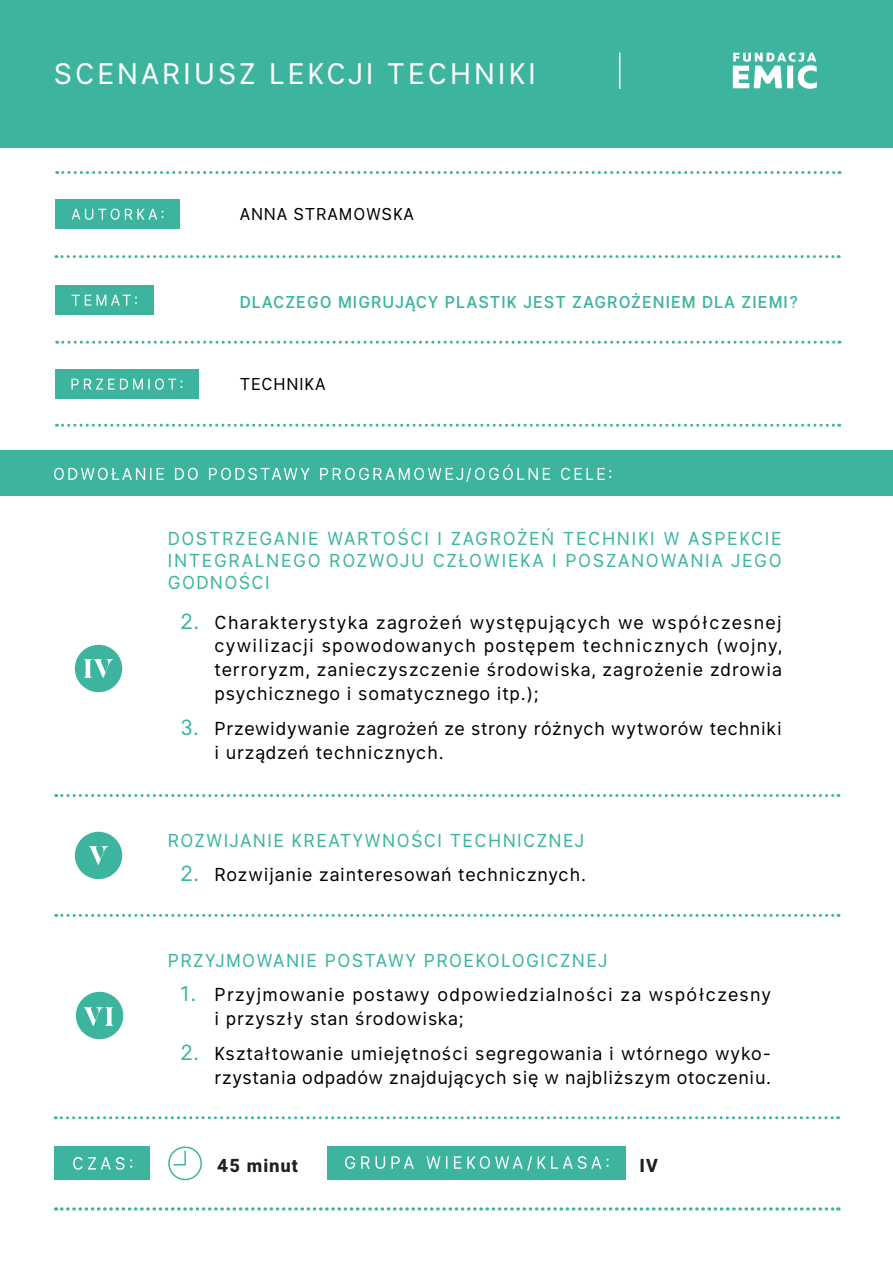
<style>
.page{position:relative;width:893px;height:1263px;background:#fff}
.page>*{position:absolute;margin:0;border:0;box-sizing:border-box;transform-origin:0 0}
.t1{font:28.5px "Interface";letter-spacing:.105em;color:#fff}
.t2{font:18px/24px "Interface";letter-spacing:.05em;color:#000;text-align:justify}
.t3{font:18px/22px "Interface";letter-spacing:.075em;color:#3db59e;text-align:justify}
.t4{font:18px/24px "Interface";letter-spacing:.07em;color:#000}
.t5{font:700 18px "Interface";letter-spacing:.05em;color:#231f20}
.t6{font:500 16.5px "Interface";letter-spacing:.06em;color:#3db59e}
.t7{font:16.5px "Interface";letter-spacing:.05em;color:#000}
.s1{font-size:21px;color:#3db59e}
</style>
<div class="page">
<div style="left:0;top:450px;width:893px;height:46px;background:#3db59e"></div>
<svg style="left:54px;top:464px;width:557px;height:18px"></svg>
<div style="left:54px;top:1146px;width:95px;height:34px;background:#3db59e"></div>
<div style="left:327px;top:1146px;width:299px;height:34px;background:#3db59e"></div>
<svg style="left:73px;top:1157px;width:59px;height:13px"></svg>
<svg style="left:345px;top:1156px;width:264px;height:14px"></svg>
<div style="left:168px;top:1146px;width:34px;height:34px;border:2px solid #3db59e;border-radius:50%"></div>
<svg style="left:172px;top:1149px;width:14px;height:17px"></svg>
<svg style="left:56px;top:914px;width:783px;height:3px"></svg>
<svg style="left:56px;top:794px;width:783px;height:3px"></svg>
<svg style="left:55px;top:1207px;width:784px;height:3px"></svg>
<svg style="left:55px;top:1116px;width:783px;height:3px"></svg>
<div style="left:0;top:0;width:893px;height:147px;background:#3db59e"></div>
<hr style="left:619px;top:52px;width:1px;height:37px;background:#fff">
<svg style="left:733px;top:52px;width:84px;height:37px"></svg>
<div style="left:55px;top:199px;width:125px;height:30px;background:#3db59e"></div>
<div style="left:55px;top:285px;width:98px;height:30px;background:#3db59e"></div>
<div style="left:55px;top:369px;width:144px;height:30px;background:#3db59e"></div>
<svg style="left:72px;top:209px;width:92px;height:11px"></svg>
<svg style="left:72px;top:295px;width:65px;height:11px"></svg>
<svg style="left:71px;top:378px;width:111px;height:12px"></svg>
<svg style="left:57px;top:341px;width:783px;height:3px"></svg>
<svg style="left:56px;top:255px;width:783px;height:3px"></svg>
<svg style="left:57px;top:171px;width:783px;height:3px"></svg>
<svg style="left:56px;top:424px;width:784px;height:3px"></svg>
<div style="left:75px;top:645px;width:47px;height:47px;background:#3db59e;border-radius:50%"></div>
<svg style="left:84px;top:659px;width:29px;height:19px"></svg>
<div style="left:76px;top:992px;width:47px;height:47px;background:#3db59e;border-radius:50%"></div>
<svg style="left:84px;top:1007px;width:30px;height:19px"></svg>
<div style="left:75px;top:832px;width:47px;height:47px;background:#3db59e;border-radius:50%"></div>
<svg style="left:89px;top:846px;width:20px;height:19px"></svg>
<h1 class="t1" style="left:54px;top:54px;width:484px">Scenariusz lekcji techniki</h1>
<p class="t7" style="left:240px;top:202px;width:13px">ANNA</p>
<p class="t7" style="left:294px;top:202px;width:13px">STRAMOWSKA</p>
<p class="t6" style="left:240px;top:290px;width:560px">DLACZEGO MIGRUJĄCY PLASTIK JEST ZAGROŻENIEM DLA ZIEMI?</p>
<p class="t7" style="left:240px;top:372px;width:87px">Technika</p>
<p class="t3" style="left:168px;top:527px;width:616px">Dostrzeganie wartości i zagrożeń techniki w aspekcie integralnego rozwoju człowieka i poszanowania jego godności</p>
<p class="t2" style="left:214px;top:609px;width:569px;text-indent:-34px"><span class="s1">2.</span> C harakterystyka zagrożeń występujących we współczesnej cywilizacji spowodowanych postępem technicznych (wojny, terroryzm, zanieczyszczenie środowiska, zagrożenie zdrowia psychicznego i somatycznego itp.);</p>
<p class="t2" style="left:214px;top:716px;width:569px;text-indent:-34px"><span class="s1">3.</span> P rzewidywanie zagrożeń ze strony różnych wytworów techniki i urządzeń technicznych.</p>
<p class="t3" style="left:168px;top:829px;width:418px">Rozwijanie kreatywności technicznej</p>
<p class="t2" style="left:180px;top:862px;width:407px"><span class="s1">2.</span> Rozwijanie zainteresowań technicznych.</p>
<p class="t3" style="left:168px;top:949px;width:441px">Przyjmowanie postawy proekologicznej</p>
<p class="t4" style="left:214px;top:982px;width:558px;text-indent:-34px"><span class="s1">1.</span> P rzyjmowanie postawy odpowiedzialności za współczesny i przyszły stan środowiska;</p>
<p class="t2" style="left:180px;top:1041px;width:592px;text-align:right"><span class="s1">2.</span> Kształtowanie umiejętności segregowania i wtórnego wyko&shy;rzystania odpadów znajdujących się w najbliższym otoczeniu.</p>
<p class="t5" style="left:217px;top:1153px;width:82px">45 minut</p>
<p class="t5" style="left:640px;top:1153px;width:20px">IV</p>
</div>
